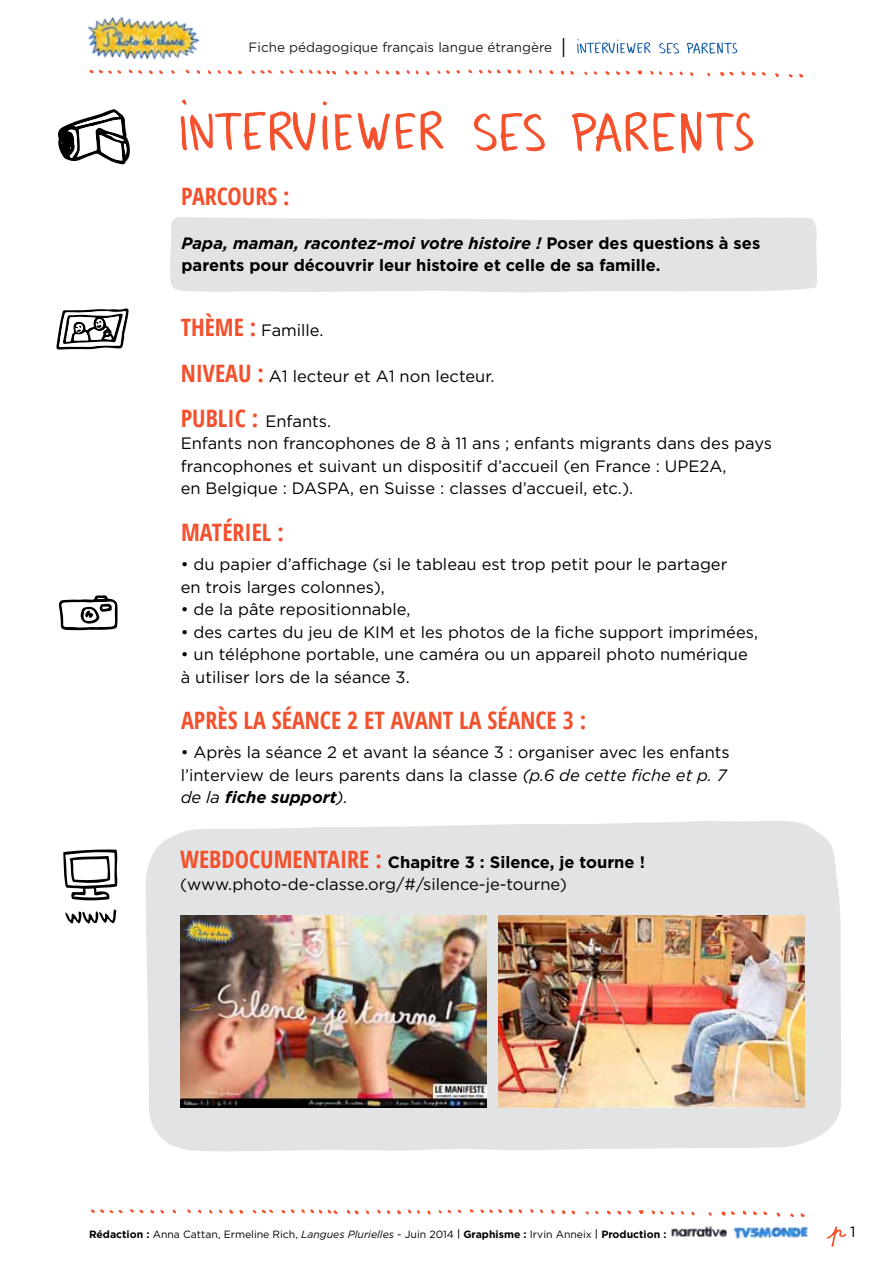
<style>
.page{position:relative;width:893px;height:1263px;background:#fff}
.page>*{position:absolute;margin:0;border:0;box-sizing:border-box;transform-origin:0 0}
.t1{font:700 condensed 24px "Open Sans";color:#f3512d}
.t2{font:16.5px/22.5px "Gotham";color:#000}
.t3{font:700 16.5px/22.5px "Gotham";color:#000}
.t4{font:15px "Gotham";color:#000}
.t5{font:13.5px "Gotham";color:#231f20}
.t6{font:10.5px "Gotham";color:#000}
.s1{font-style:italic}
.s2{font-family:"Open Sans";font-weight:700;font-stretch:condensed;font-size:24px;color:#f3512d}
.s3{font-weight:700;font-style:italic}
.s4{font-weight:700}
</style>
<div class="page">
<div style="left:170px;top:217px;width:647px;height:76px;background:#e2e3e4"></div>
<svg style="left:91px;top:1209px;width:22px;height:4px"></svg>
<svg style="left:130px;top:1209px;width:14px;height:4px"></svg>
<svg style="left:150px;top:1210px;width:4px;height:4px"></svg>
<svg style="left:160px;top:1210px;width:4px;height:4px"></svg>
<svg style="left:172px;top:1209px;width:4px;height:4px"></svg>
<svg style="left:187px;top:1209px;width:4px;height:4px"></svg>
<svg style="left:198px;top:1209px;width:4px;height:4px"></svg>
<svg style="left:219px;top:1209px;width:54px;height:5px"></svg>
<svg style="left:281px;top:1209px;width:14px;height:5px"></svg>
<svg style="left:301px;top:1209px;width:37px;height:5px"></svg>
<svg style="left:346px;top:1210px;width:13px;height:4px"></svg>
<svg style="left:377px;top:1210px;width:4px;height:4px"></svg>
<svg style="left:387px;top:1210px;width:4px;height:4px"></svg>
<svg style="left:397px;top:1210px;width:4px;height:4px"></svg>
<svg style="left:408px;top:1209px;width:12px;height:5px"></svg>
<svg style="left:427px;top:1210px;width:4px;height:4px"></svg>
<svg style="left:439px;top:1209px;width:12px;height:4px"></svg>
<svg style="left:480px;top:1209px;width:22px;height:4px"></svg>
<svg style="left:508px;top:1209px;width:14px;height:4px"></svg>
<svg style="left:530px;top:1209px;width:4px;height:4px"></svg>
<svg style="left:551px;top:1210px;width:4px;height:4px"></svg>
<svg style="left:562px;top:1210px;width:13px;height:4px"></svg>
<svg style="left:607px;top:1210px;width:4px;height:4px"></svg>
<svg style="left:617px;top:1210px;width:14px;height:5px"></svg>
<svg style="left:639px;top:1210px;width:5px;height:4px"></svg>
<svg style="left:652px;top:1210px;width:11px;height:5px"></svg>
<svg style="left:691px;top:1211px;width:4px;height:5px"></svg>
<svg style="left:708px;top:1212px;width:4px;height:4px"></svg>
<svg style="left:721px;top:1211px;width:14px;height:5px"></svg>
<svg style="left:742px;top:1211px;width:4px;height:4px"></svg>
<svg style="left:753px;top:1211px;width:14px;height:5px"></svg>
<svg style="left:776px;top:1212px;width:4px;height:5px"></svg>
<svg style="left:790px;top:1213px;width:4px;height:4px"></svg>
<svg style="left:800px;top:1213px;width:5px;height:4px"></svg>
<img style="left:671px;top:1226px;width:57px;height:12px">
<img style="left:733px;top:1226px;width:75px;height:13px">
<svg style="left:91px;top:73px;width:30px;height:1px"></svg>
<svg style="left:207px;top:70px;width:4px;height:4px"></svg>
<svg style="left:228px;top:69px;width:44px;height:6px"></svg>
<svg style="left:280px;top:70px;width:13px;height:4px"></svg>
<svg style="left:300px;top:70px;width:36px;height:5px"></svg>
<svg style="left:345px;top:70px;width:13px;height:5px"></svg>
<svg style="left:364px;top:71px;width:4px;height:4px"></svg>
<svg style="left:376px;top:70px;width:13px;height:5px"></svg>
<svg style="left:395px;top:71px;width:5px;height:4px"></svg>
<svg style="left:406px;top:70px;width:13px;height:4px"></svg>
<svg style="left:426px;top:71px;width:4px;height:4px"></svg>
<svg style="left:437px;top:70px;width:13px;height:4px"></svg>
<svg style="left:456px;top:70px;width:4px;height:4px"></svg>
<svg style="left:479px;top:70px;width:22px;height:4px"></svg>
<svg style="left:507px;top:70px;width:4px;height:4px"></svg>
<svg style="left:517px;top:70px;width:4px;height:4px"></svg>
<svg style="left:538px;top:70px;width:4px;height:4px"></svg>
<svg style="left:549px;top:70px;width:4px;height:5px"></svg>
<svg style="left:560px;top:71px;width:14px;height:4px"></svg>
<svg style="left:593px;top:71px;width:4px;height:4px"></svg>
<svg style="left:605px;top:71px;width:25px;height:4px"></svg>
<svg style="left:637px;top:70px;width:5px;height:5px"></svg>
<svg style="left:650px;top:71px;width:12px;height:4px"></svg>
<svg style="left:669px;top:72px;width:4px;height:4px"></svg>
<svg style="left:679px;top:71px;width:4px;height:4px"></svg>
<svg style="left:690px;top:72px;width:3px;height:4px"></svg>
<svg style="left:720px;top:72px;width:14px;height:5px"></svg>
<svg style="left:741px;top:71px;width:4px;height:4px"></svg>
<svg style="left:751px;top:72px;width:15px;height:4px"></svg>
<svg style="left:775px;top:73px;width:4px;height:4px"></svg>
<svg style="left:789px;top:74px;width:4px;height:4px"></svg>
<svg style="left:799px;top:74px;width:4px;height:4px"></svg>
<img style="left:87px;top:16px;width:113px;height:57px">
<svg style="left:563px;top:38px;width:1px;height:19px"></svg>
<svg style="left:827px;top:1226px;width:19px;height:21px"></svg>
<svg style="left:681px;top:111px;width:73px;height:43px"></svg>
<svg style="left:334px;top:114px;width:18px;height:37px"></svg>
<svg style="left:323px;top:101px;width:4px;height:4px"></svg>
<svg style="left:322px;top:115px;width:6px;height:35px"></svg>
<svg style="left:358px;top:111px;width:86px;height:40px"></svg>
<svg style="left:571px;top:112px;width:104px;height:40px"></svg>
<svg style="left:182px;top:99px;width:4px;height:6px"></svg>
<svg style="left:474px;top:113px;width:71px;height:39px"></svg>
<svg style="left:180px;top:111px;width:136px;height:40px"></svg>
<svg style="left:686px;top:42px;width:52px;height:12px"></svg>
<svg style="left:659px;top:42px;width:20px;height:12px"></svg>
<svg style="left:577px;top:39px;width:74px;height:15px"></svg>
<svg style="left:58px;top:109px;width:72px;height:56px"></svg>
<svg style="left:56px;top:308px;width:73px;height:41px"></svg>
<svg style="left:59px;top:595px;width:59px;height:35px"></svg>
<svg style="left:145px;top:821px;width:696px;height:330px;background:#e2e3e4"></svg>
<img style="left:180px;top:916px;width:306px;height:191px">
<svg style="left:65px;top:909px;width:52px;height:15px"></svg>
<svg style="left:63px;top:849px;width:55px;height:52px"></svg>
<img style="left:498px;top:916px;width:306px;height:191px">
<p class="t5" style="left:249px;top:39px;width:305px">Fiche pédagogique français langue étrangère</p>
<h1 class="t1" style="left:181px;top:179px;width:110px">PARCOURS :</h1>
<p class="t3" style="left:181px;top:231px;width:580px"><span class="s1">Papa, maman, racontez-moi votre histoire !</span> Poser des questions à ses parents pour découvrir leur histoire et celle de sa famille.</p>
<p class="t2" style="left:181px;top:319px;width:144px"><span class="s2">THÈME :</span> Famille.</p>
<p class="t2" style="left:181px;top:364px;width:315px"><span class="s2">NIVEAU :</span> A1 lecteur et A1 non lecteur.</p>
<p class="t2" style="left:181px;top:409px;width:593px"><span class="s2">PUBLIC :</span> Enfants.<br>Enfants non francophones de 8 à 11 ans ; enfants migrants dans des pays francophones et suivant un dispositif d’accueil (en France : UPE2A,<br>en Belgique : DASPA, en Suisse : classes d’accueil, etc.).</p>
<h1 class="t1" style="left:181px;top:515px;width:104px">MATÉRIEL :</h1>
<p class="t2" style="left:181px;top:553px;width:548px">• du papier d’affichage (si le tableau est trop petit pour le partager en trois larges colonnes),</p>
<p class="t2" style="left:181px;top:598px;width:231px">• de la pâte repositionnable,</p>
<p class="t2" style="left:181px;top:620px;width:579px">• des cartes du jeu de KIM et les photos de la fiche support imprimées,</p>
<p class="t2" style="left:181px;top:643px;width:569px">• un téléphone portable, une caméra ou un appareil photo numérique à utiliser lors de la séance 3.</p>
<h1 class="t1" style="left:181px;top:704px;width:407px">APRÈS LA SÉANCE 2 ET AVANT LA SÉANCE 3 :</h1>
<p class="t2" style="left:181px;top:741px;width:551px">• Après la séance 2 et avant la séance 3 : organiser avec les enfants l’interview de leurs parents dans la classe <span class="s1">(p.6 de cette fiche et p. 7 de la</span> <span class="s3">fiche support</span><span class="s1">).</span></p>
<p class="t2" style="left:180px;top:850px;width:466px"><span class="s2">WEBDOCUMENTAIRE :</span> <span class="s4">Chapitre 3 : Silence, je tourne ! </span>(www.photo-de-classe.org/#/silence-je-tourne)</p>
<p class="t6" style="left:89px;top:1227px;width:579px"><span class="s4">Rédaction :</span> Anna Cattan, Ermeline Rich, <span class="s1">Langues Plurielles</span> - Juin 2014 <span class="s4">Graphisme :</span> Irvin Anneix <span class="s4">Production :</span></p>
<p class="t4" style="left:850px;top:1222px;width:7px">1</p>
</div>
